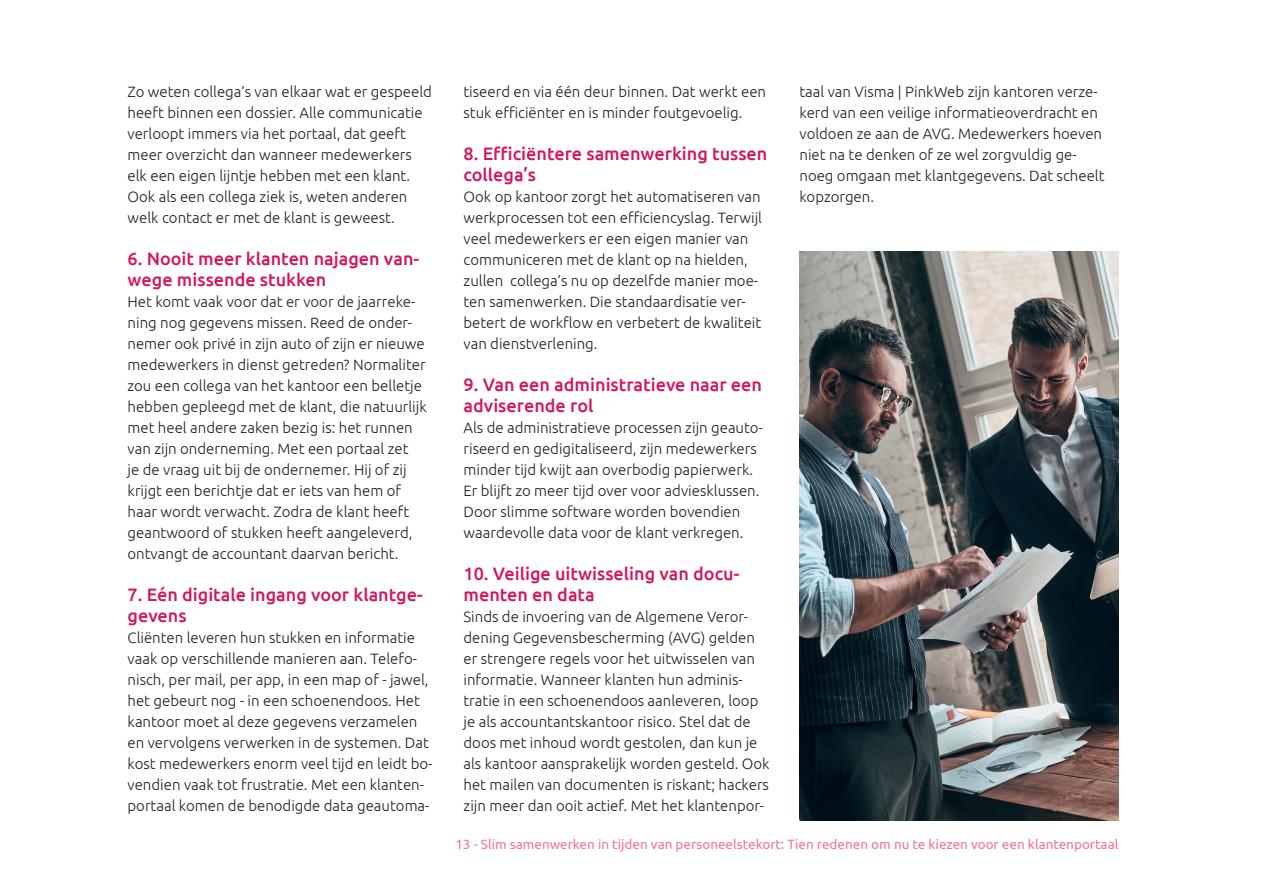
<style>
.page{position:relative;width:1263px;height:893px;background:#fff}
.page>*{position:absolute;margin:0;border:0;box-sizing:border-box;transform-origin:0 0}
.t1{font:500 18px/21px "Ubuntu";color:#d11860}
.t2{font:300 15px/21px "Ubuntu";color:#231f20}
.t3{font:13.5px "Ubuntu";color:#f27698}
</style>
<div class="page">
<img style="left:799px;top:252px;width:319px;height:569px">
<p class="t2" style="left:128px;top:80px;width:306px">Zo weten collega’s van elkaar wat er gespeeld heeft binnen een dossier. Alle communicatie verloopt immers via het portaal, dat geeft meer overzicht dan wanneer medewerkers elk een eigen lijntje hebben met een klant.<br>Ook als een collega ziek is, weten anderen welk contact er met de klant is geweest.</p>
<p class="t1" style="left:128px;top:247px;width:293px">6. Nooit meer klanten najagen van&shy;wege missende stukken</p>
<p class="t2" style="left:128px;top:290px;width:301px">Het komt vaak voor dat er voor de jaarreke&shy;ning nog gegevens missen. Reed de onder&shy;nemer ook privé in zijn auto of zijn er nieuwe medewerkers in dienst getreden? Normaliter zou een collega van het kantoor een belletje hebben gepleegd met de klant, die natuurlijk met heel andere zaken bezig is: het runnen van zijn onderneming. Met een portaal zet<br>je de vraag uit bij de ondernemer. Hij of zij krijgt een berichtje dat er iets van hem of haar wordt verwacht. Zodra de klant heeft geantwoord of stukken heeft aangeleverd, ontvangt de accountant daarvan bericht.</p>
<p class="t1" style="left:128px;top:583px;width:297px">7. Eén digitale ingang voor klantge&shy;gevens</p>
<p class="t2" style="left:128px;top:626px;width:306px">Cliënten leveren hun stukken en informatie vaak op verschillende manieren aan. Telefo&shy;nisch, per mail, per app, in een map of - jawel, het gebeurt nog - in een schoenendoos. Het kantoor moet al deze gegevens verzamelen en vervolgens verwerken in de systemen. Dat kost medewerkers enorm veel tijd en leidt bo&shy;vendien vaak tot frustratie. Met een klanten&shy;portaal komen de benodigde data geautoma-</p>
<p class="t2" style="left:463px;top:80px;width:304px">tiseerd en via één deur binnen. Dat werkt een stuk efficiënter en is minder foutgevoelig.</p>
<p class="t1" style="left:463px;top:142px;width:305px">8. Efficiëntere samenwerking tussen collega’s</p>
<p class="t2" style="left:463px;top:185px;width:300px">Ook op kantoor zorgt het automatiseren van werkprocessen tot een efficiencyslag. Terwijl veel medewerkers er een eigen manier van communiceren met de klant op na hielden, zullen collega’s nu op dezelfde manier moe&shy;ten samenwerken. Die standaardisatie ver&shy;betert de workflow en verbetert de kwaliteit van dienstverlening.</p>
<p class="t1" style="left:463px;top:373px;width:300px">9. Van een administratieve naar een adviserende rol</p>
<p class="t2" style="left:463px;top:416px;width:301px">Als de administratieve processen zijn geauto&shy;riseerd en gedigitaliseerd, zijn medewerkers minder tijd kwijt aan overbodig papierwerk.<br>Er blijft zo meer tijd over voor adviesklussen.<br>Door slimme software worden bovendien waardevolle data voor de klant verkregen.</p>
<p class="t1" style="left:463px;top:562px;width:277px">10. Veilige uitwisseling van docu&shy;menten en data</p>
<p class="t2" style="left:463px;top:605px;width:308px">Sinds de invoering van de Algemene Veror&shy;dening Gegevensbescherming (AVG) gelden er strengere regels voor het uitwisselen van informatie. Wanneer klanten hun adminis&shy;tratie in een schoenendoos aanleveren, loop je als accountantskantoor risico. Stel dat de doos met inhoud wordt gestolen, dan kun je als kantoor aansprakelijk worden gesteld. Ook het mailen van documenten is riskant; hackers zijn meer dan ooit actief. Met het klantenpor-</p>
<p class="t2" style="left:799px;top:80px;width:307px">taal van Visma | PinkWeb zijn kantoren verze&shy;kerd van een veilige informatieoverdracht en voldoen ze aan de AVG. Medewerkers hoeven niet na te denken of ze wel zorgvuldig ge&shy;noeg omgaan met klantgegevens. Dat scheelt kopzorgen.</p>
<p class="t3" style="left:455px;top:836px;width:664px">13 - Slim samenwerken in tijden van personeelstekort: Tien redenen om nu te kiezen voor een klantenportaal</p>
</div>
